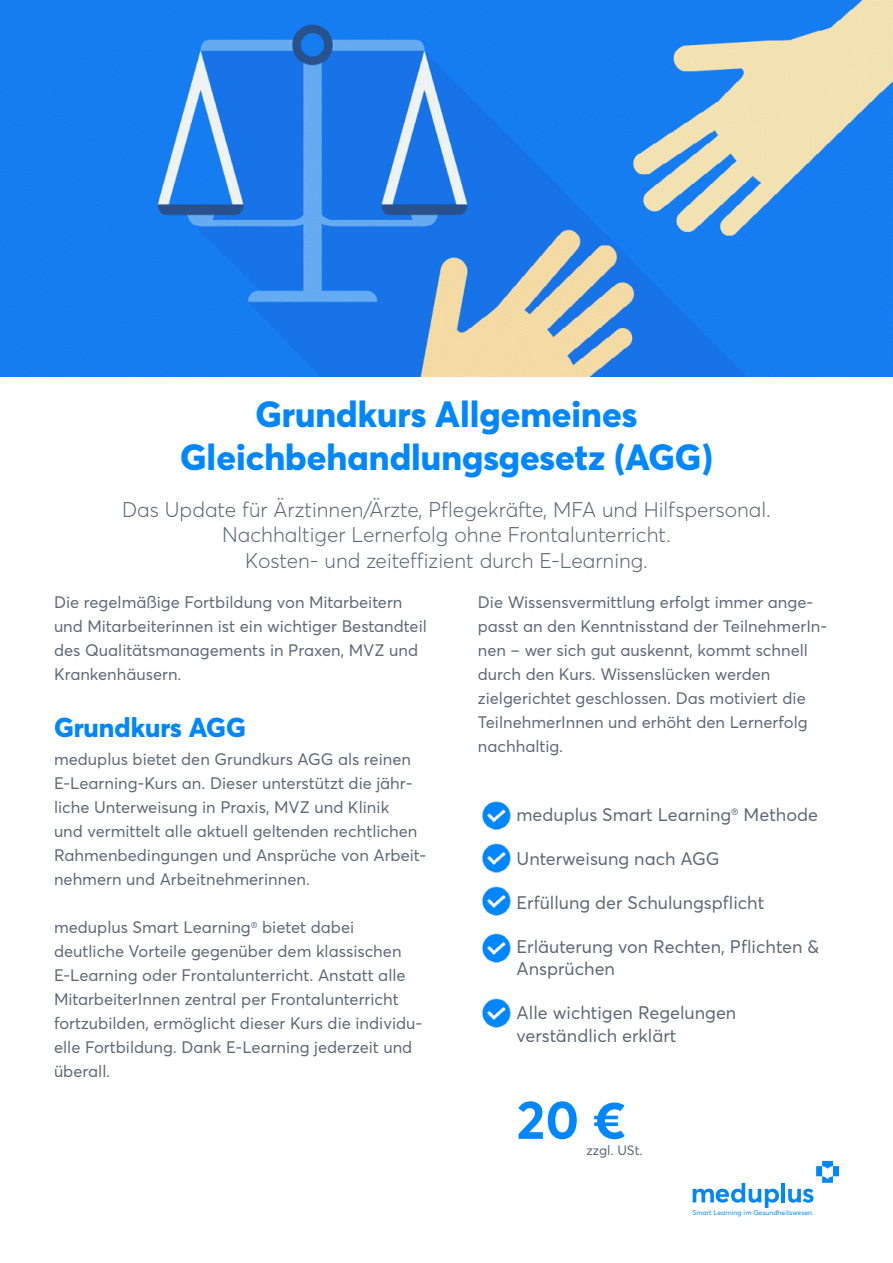
<style>
.page{position:relative;width:893px;height:1263px;background:#fff}
.page>*{position:absolute;margin:0;border:0;box-sizing:border-box;transform-origin:0 0}
.t1{font:700 54px "Averta";color:#0087ff}
.t2{font:800 36px/43.2px "Averta";color:#0087ff;text-align:center}
.t3{font:800 27px "Averta";color:#0087ff}
.t4{font:300 21px/25.2px "Averta";color:#606878;text-align:center}
.t5{font:18px/22.5px "Averta";color:#606878}
.t6{font:16.5px/24px "Averta";color:#606878}
.t7{font:13.5px "Averta";color:#606878}
.t8{font:6.9px "Averta";color:#0087ff}
</style>
<div class="page">
<img style="left:482px;top:886px;width:29px;height:30px">
<img style="left:482px;top:933px;width:29px;height:30px">
<img style="left:482px;top:843px;width:29px;height:30px">
<img style="left:482px;top:801px;width:29px;height:29px">
<img style="left:482px;top:998px;width:29px;height:30px">
<hr style="left:781px;top:1183px;width:4px;height:19px;background:#0087ff">
<svg style="left:788px;top:1189px;width:25px;height:14px"></svg>
<svg style="left:693px;top:1183px;width:86px;height:25px"></svg>
<svg style="left:816px;top:1161px;width:23px;height:22px"></svg>
<img style="left:0;top:0;width:893px;height:376px">
<h2 class="t2" style="left:180px;top:392px;width:534px">Grundkurs Allgemeines<br>Gleichbehandlungsgesetz (AGG)</h2>
<p class="t4" style="left:122px;top:497px;width:650px">Das Update für Ärztinnen/Ärzte, Pflegekräfte, MFA und Hilfspersonal.<br>Nachhaltiger Lernerfolg ohne Frontalunterricht.<br>Kosten- und zeiteffizient durch E-Learning.</p>
<p class="t6" style="left:54px;top:590px;width:374px">Die regelmäßige Fortbildung von Mitarbeitern und Mitarbeiterinnen ist ein wichtiger Bestandteil des Qualitätsmanagements in Praxen, MVZ und Krankenhäusern.</p>
<h3 class="t3" style="left:54px;top:710px;width:193px">Grundkurs AGG</h3>
<p class="t6" style="left:54px;top:747px;width:374px">meduplus bietet den Grundkurs AGG als reinen E-Learning-Kurs an. Dieser unterstützt die jähr&shy;liche Unterweisung in Praxis, MVZ und Klinik<br>und vermittelt alle aktuell geltenden rechtlichen Rahmenbedingungen und Ansprüche von Arbeit&shy;nehmern und Arbeitnehmerinnen.</p>
<p class="t6" style="left:54px;top:915px;width:370px">meduplus Smart Learning<sup>®</sup> bietet dabei deutliche Vorteile gegenüber dem klassischen E-Learning oder Frontalunterricht. Anstatt alle MitarbeiterInnen zentral per Frontalunterricht fortzubilden, ermöglicht dieser Kurs die individu&shy;elle Fortbildung. Dank E-Learning jederzeit und überall.</p>
<p class="t6" style="left:478px;top:590px;width:351px">Die Wissensvermittlung erfolgt immer ange&shy;passt an den Kenntnisstand der TeilnehmerIn&shy;nen – wer sich gut auskennt, kommt schnell durch den Kurs. Wissenslücken werden zielgerichtet geschlossen. Das motiviert die TeilnehmerInnen und erhöht den Lernerfolg nachhaltig.</p>
<p class="t5" style="left:517px;top:803px;width:303px">meduplus Smart Learning<sup>®</sup> Methode</p>
<p class="t5" style="left:517px;top:847px;width:205px">Unterweisung nach AGG</p>
<p class="t5" style="left:517px;top:891px;width:249px">Erfüllung der Schulungspflicht</p>
<p class="t5" style="left:517px;top:935px;width:304px">Erläuterung von Rechten, Pflichten &amp;<br>Ansprüchen</p>
<p class="t5" style="left:517px;top:1001px;width:221px">Alle wichtigen Regelungen verständlich erklärt</p>
<h1 class="t1" style="left:517px;top:1085px;width:111px">20 €</h1>
<p class="t7" style="left:586px;top:1142px;width:58px">zzgl. USt.</p>
<p class="t8" style="left:692px;top:1208px;width:123px">Smart Learning im Gesundheitswesen.</p>
</div>
